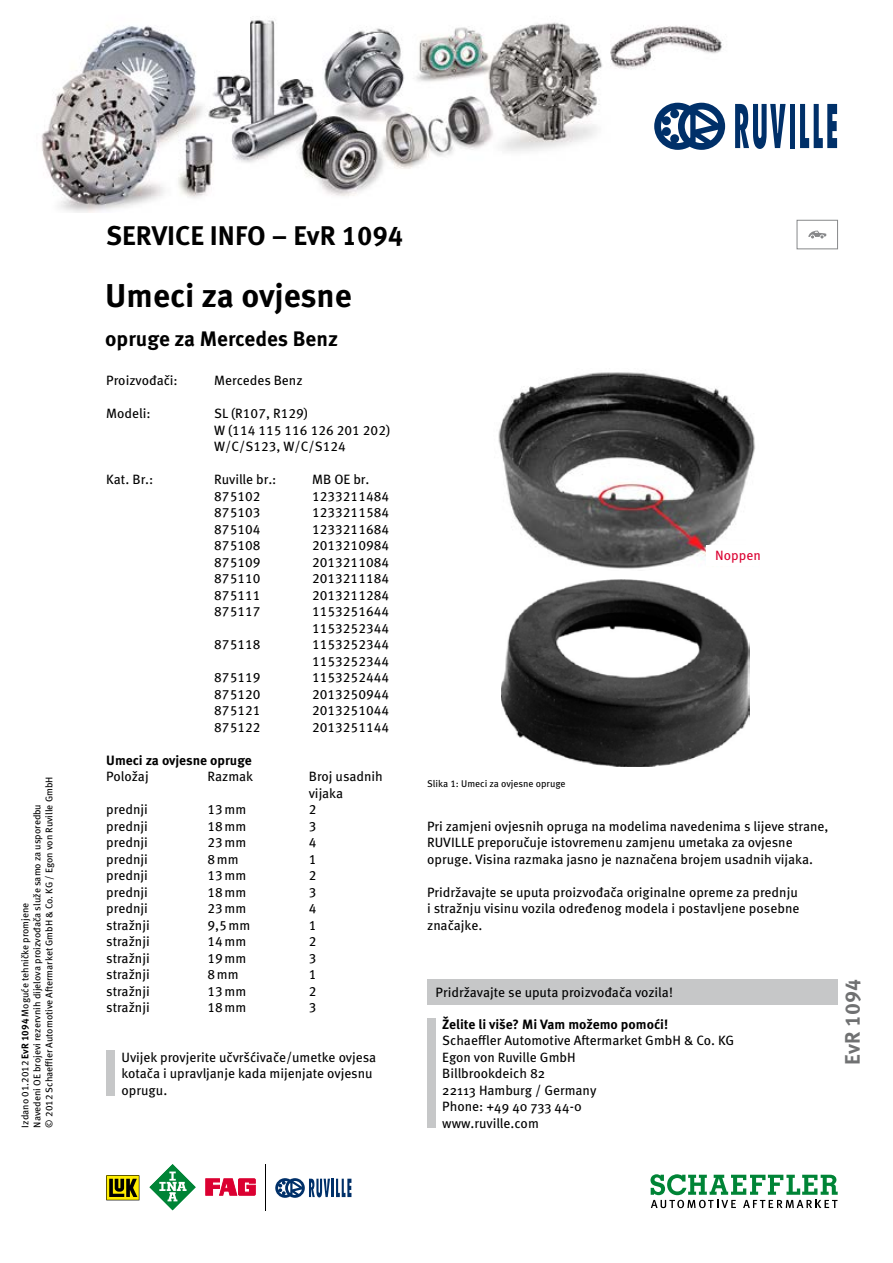
<style>
.page{position:relative;width:893px;height:1263px;background:#fff}
.page>*{position:absolute;margin:0;border:0;box-sizing:border-box;transform-origin:0 0}
.N-23{font:700 33px "Meta Pro";letter-spacing:-.005em;color:#000}
.t1{font:700 27px "Meta Pro";color:#000}
.N-23-2{font:700 21px "Meta Pro";color:#000}
.t2{font:700 21px "Meta Pro";color:#707172}
.Normal_9_11{font:13.5px/16.5px "Meta Pro";color:#000}
.Normal_9_11_Bold{font:700 13.5px "Meta Pro";color:#000}
.Šedy_rameček{font:13.5px "Meta Pro";letter-spacing:-.005em;color:#000}
.Normal_9_11-2{font:13.5px "Meta Pro";color:#db0031}
.Obrazek{font:9.75px "Meta Pro";color:#000}
.s1{font-weight:700}
</style>
<div class="page">
<div style="left:106px;top:1050px;width:9px;height:46px;background:#c6c7c8"></div>
<img style="left:498px;top:372px;width:258px;height:197px">
<img style="left:502px;top:580px;width:247px;height:186px">
<div style="left:707px;top:546px;width:52px;height:20px;background:#fff"></div>
<div style="left:427px;top:1018px;width:9px;height:110px;background:#c6c7c8"></div>
<div style="left:427px;top:979px;width:411px;height:25px;background:#c6c7c8"></div>
<div style="left:797px;top:220px;width:41px;height:29px;border:1px solid #87888a"></div>
<svg style="left:808px;top:231px;width:18px;height:7px"></svg>
<svg style="left:106px;top:1175px;width:33px;height:25px"></svg>
<svg style="left:149px;top:1164px;width:47px;height:47px"></svg>
<svg style="left:206px;top:1178px;width:50px;height:17px"></svg>
<hr style="left:265px;top:1164px;width:1px;height:46px;background:#000">
<svg style="left:275px;top:1178px;width:76px;height:20px"></svg>
<svg style="left:650px;top:1174px;width:188px;height:34px"></svg>
<img style="left:41px;top:17px;width:797px;height:196px">
<div style="left:789px;top:104px;width:5px;height:44px;background:#003069"></div>
<svg style="left:735px;top:104px;width:51px;height:45px"></svg>
<svg style="left:654px;top:103px;width:71px;height:47px"></svg>
<svg style="left:800px;top:104px;width:37px;height:44px"></svg>
<p class="Obrazek" style="left:42px;top:1127px;width:352px;rotate:-90deg">© 2012 Schaeffler Automotive Aftermarket GmbH &amp; Co. KG / Egon von Ruville GmbH</p>
<p class="Obrazek" style="left:30px;top:1127px;width:325px;rotate:-90deg">Navedeni OE brojevi rezervnih dijelova proizvođača služe samo za usporedbu</p>
<p class="Obrazek" style="left:18px;top:1127px;width:226px;rotate:-90deg">Izdano 01.2012 <span class="s1">EvR 1094</span> Moguće tehničke promjene</p>
<p class="t1" style="left:106px;top:214px;width:299px">SERVICE INFO – EvR 1094</p>
<p class="N-23" style="left:105px;top:270px;width:248px">Umeci za ovjesne</p>
<p class="N-23-2" style="left:105px;top:322px;width:234px">opruge za Mercedes Benz</p>
<p class="Normal_9_11" style="left:106px;top:371px;width:73px">Proizvođači:</p>
<p class="Normal_9_11" style="left:214px;top:371px;width:90px">Mercedes Benz</p>
<p class="Normal_9_11" style="left:106px;top:404px;width:46px">Modeli:</p>
<p class="Normal_9_11" style="left:214px;top:404px;width:95px">SL (R107, R129)</p>
<p class="Normal_9_11" style="left:214px;top:421px;width:177px">W (114 115 116 126 201 202)</p>
<p class="Normal_9_11" style="left:214px;top:437px;width:133px">W/C/S123, W/C/S124</p>
<p class="Normal_9_11" style="left:106px;top:470px;width:48px">Kat. Br.:</p>
<p class="Normal_9_11" style="left:214px;top:470px;width:64px">Ruville br.:</p>
<p class="Normal_9_11" style="left:312px;top:470px;width:59px">MB OE br.</p>
<p class="Normal_9_11" style="left:214px;top:487px;width:48px">875102</p>
<p class="Normal_9_11" style="left:312px;top:487px;width:78px">1233211484</p>
<p class="Normal_9_11" style="left:214px;top:503px;width:48px">875103</p>
<p class="Normal_9_11" style="left:312px;top:503px;width:78px">1233211584</p>
<p class="Normal_9_11" style="left:214px;top:520px;width:48px">875104</p>
<p class="Normal_9_11" style="left:312px;top:520px;width:78px">1233211684</p>
<p class="Normal_9_11" style="left:214px;top:536px;width:48px">875108</p>
<p class="Normal_9_11" style="left:312px;top:536px;width:78px">2013210984</p>
<p class="Normal_9_11" style="left:214px;top:553px;width:48px">875109</p>
<p class="Normal_9_11" style="left:312px;top:553px;width:78px">2013211084</p>
<p class="Normal_9_11" style="left:214px;top:569px;width:48px">875110</p>
<p class="Normal_9_11" style="left:312px;top:569px;width:78px">2013211184</p>
<p class="Normal_9_11" style="left:214px;top:586px;width:48px">875111</p>
<p class="Normal_9_11" style="left:312px;top:586px;width:78px">2013211284</p>
<p class="Normal_9_11" style="left:214px;top:602px;width:48px">875117</p>
<p class="Normal_9_11" style="left:312px;top:602px;width:78px">1153251644</p>
<p class="Normal_9_11" style="left:312px;top:619px;width:78px">1153252344</p>
<p class="Normal_9_11" style="left:214px;top:635px;width:48px">875118</p>
<p class="Normal_9_11" style="left:312px;top:635px;width:78px">1153252344</p>
<p class="Normal_9_11" style="left:312px;top:652px;width:78px">1153252344</p>
<p class="Normal_9_11" style="left:214px;top:668px;width:48px">875119</p>
<p class="Normal_9_11" style="left:312px;top:668px;width:78px">1153252444</p>
<p class="Normal_9_11" style="left:214px;top:685px;width:48px">875120</p>
<p class="Normal_9_11" style="left:312px;top:685px;width:78px">2013250944</p>
<p class="Normal_9_11" style="left:214px;top:701px;width:48px">875121</p>
<p class="Normal_9_11" style="left:312px;top:701px;width:78px">2013251044</p>
<p class="Normal_9_11" style="left:214px;top:718px;width:48px">875122</p>
<p class="Normal_9_11" style="left:312px;top:718px;width:78px">2013251144</p>
<p class="Normal_9_11_Bold" style="left:106px;top:750px;width:147px">Umeci za ovjesne opruge</p>
<p class="Normal_9_11" style="left:106px;top:767px;width:44px">Položaj</p>
<p class="Normal_9_11" style="left:208px;top:767px;width:47px">Razmak</p>
<p class="Normal_9_11" style="left:309px;top:767px;width:76px">Broj usadnih vijaka</p>
<p class="Normal_9_11" style="left:106px;top:800px;width:43px">prednji</p>
<p class="Normal_9_11" style="left:208px;top:800px;width:40px">13mm</p>
<p class="Normal_9_11" style="left:309px;top:800px;width:9px">2</p>
<p class="Normal_9_11" style="left:106px;top:817px;width:43px">prednji</p>
<p class="Normal_9_11" style="left:208px;top:817px;width:40px">18mm</p>
<p class="Normal_9_11" style="left:309px;top:817px;width:9px">3</p>
<p class="Normal_9_11" style="left:106px;top:833px;width:43px">prednji</p>
<p class="Normal_9_11" style="left:208px;top:833px;width:40px">23mm</p>
<p class="Normal_9_11" style="left:309px;top:833px;width:9px">4</p>
<p class="Normal_9_11" style="left:106px;top:850px;width:43px">prednji</p>
<p class="Normal_9_11" style="left:208px;top:850px;width:33px">8mm</p>
<p class="Normal_9_11" style="left:309px;top:850px;width:9px">1</p>
<p class="Normal_9_11" style="left:106px;top:866px;width:43px">prednji</p>
<p class="Normal_9_11" style="left:208px;top:866px;width:40px">13mm</p>
<p class="Normal_9_11" style="left:309px;top:866px;width:9px">2</p>
<p class="Normal_9_11" style="left:106px;top:883px;width:43px">prednji</p>
<p class="Normal_9_11" style="left:208px;top:883px;width:40px">18mm</p>
<p class="Normal_9_11" style="left:309px;top:883px;width:9px">3</p>
<p class="Normal_9_11" style="left:106px;top:899px;width:43px">prednji</p>
<p class="Normal_9_11" style="left:208px;top:899px;width:40px">23mm</p>
<p class="Normal_9_11" style="left:309px;top:899px;width:9px">4</p>
<p class="Normal_9_11" style="left:106px;top:916px;width:45px">stražnji</p>
<p class="Normal_9_11" style="left:208px;top:916px;width:44px">9,5mm</p>
<p class="Normal_9_11" style="left:309px;top:916px;width:9px">1</p>
<p class="Normal_9_11" style="left:106px;top:932px;width:45px">stražnji</p>
<p class="Normal_9_11" style="left:208px;top:932px;width:40px">14mm</p>
<p class="Normal_9_11" style="left:309px;top:932px;width:9px">2</p>
<p class="Normal_9_11" style="left:106px;top:949px;width:45px">stražnji</p>
<p class="Normal_9_11" style="left:208px;top:949px;width:40px">19mm</p>
<p class="Normal_9_11" style="left:309px;top:949px;width:9px">3</p>
<p class="Normal_9_11" style="left:106px;top:965px;width:45px">stražnji</p>
<p class="Normal_9_11" style="left:208px;top:965px;width:33px">8mm</p>
<p class="Normal_9_11" style="left:309px;top:965px;width:9px">1</p>
<p class="Normal_9_11" style="left:106px;top:982px;width:45px">stražnji</p>
<p class="Normal_9_11" style="left:208px;top:982px;width:40px">13mm</p>
<p class="Normal_9_11" style="left:309px;top:982px;width:9px">2</p>
<p class="Normal_9_11" style="left:106px;top:998px;width:45px">stražnji</p>
<p class="Normal_9_11" style="left:208px;top:998px;width:40px">18mm</p>
<p class="Normal_9_11" style="left:309px;top:998px;width:9px">3</p>
<p class="Normal_9_11" style="left:121px;top:1048px;width:256px">Uvijek provjerite učvršćivače/umetke ovjesa kotača i upravljanje kada mijenjate ovjesnu oprugu.</p>
<p class="Normal_9_11-2" style="left:715px;top:545px;width:47px">Noppen</p>
<p class="Obrazek" style="left:427px;top:776px;width:140px">Slika 1: Umeci za ovjesne opruge</p>
<p class="Normal_9_11" style="left:427px;top:817px;width:403px">Pri zamjeni ovjesnih opruga na modelima navedenima s lijeve strane,<br>RUVILLE preporučuje istovremenu zamjenu umetaka za ovjesne opruge. Visina razmaka jasno je naznačena brojem usadnih vijaka.</p>
<p class="Normal_9_11" style="left:427px;top:883px;width:374px">Pridržavajte se uputa proizvođača originalne opreme za prednju i stražnju visinu vozila određenog modela i postavljene posebne značajke.</p>
<p class="Šedy_rameček" style="left:436px;top:982px;width:239px">Pridržavajte se uputa proizvođača vozila!</p>
<p class="Normal_9_11_Bold" style="left:442px;top:1014px;width:227px">Želite li više? Mi Vam možemo pomoći!</p>
<p class="Normal_9_11" style="left:442px;top:1031px;width:293px">Schaeffler Automotive Aftermarket GmbH &amp; Co. KG</p>
<p class="Normal_9_11" style="left:442px;top:1048px;width:135px">Egon von Ruville GmbH</p>
<p class="Normal_9_11" style="left:442px;top:1064px;width:105px">Billbrookdeich 82</p>
<p class="Normal_9_11" style="left:442px;top:1081px;width:156px">22113 Hamburg / Germany</p>
<p class="Normal_9_11" style="left:442px;top:1097px;width:141px">Phone: +49 40 733 44-0</p>
<p class="Normal_9_11" style="left:442px;top:1114px;width:98px">www.ruville.com</p>
<p class="t2" style="left:836px;top:1065px;width:87px;rotate:-90deg">EvR 1094</p>
</div>
